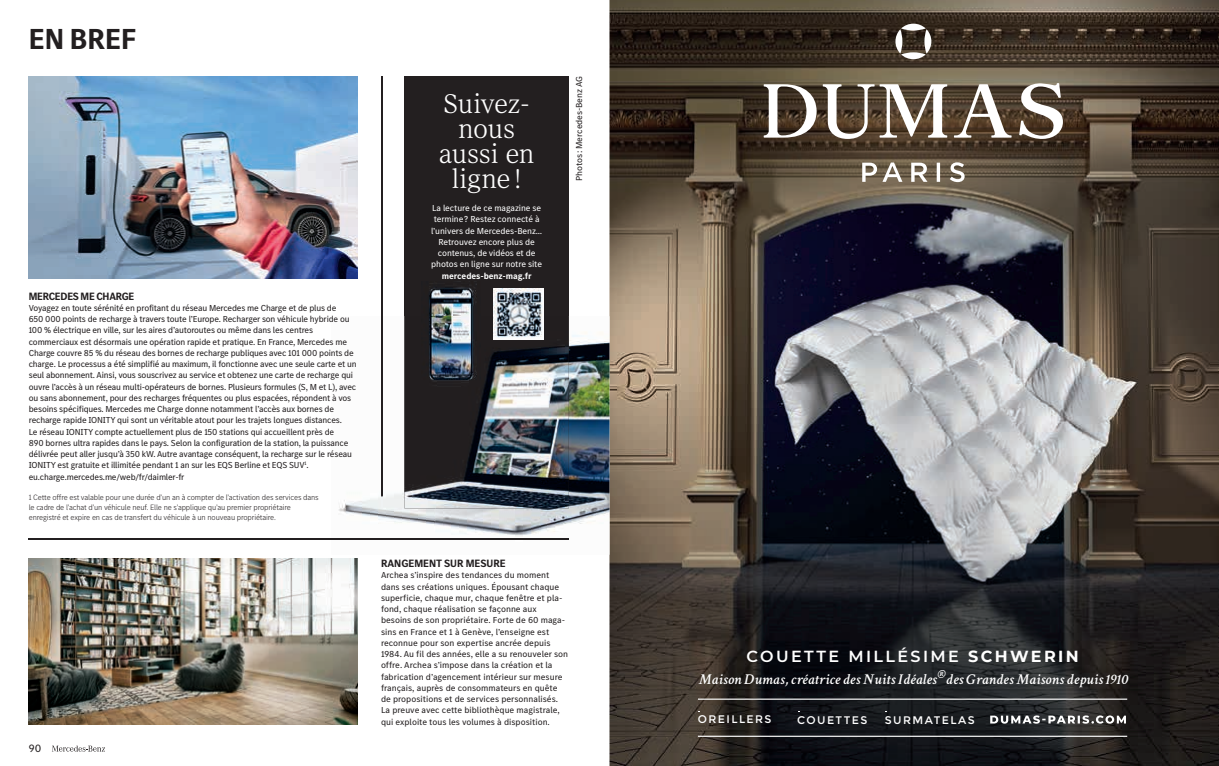
<style>
.page{position:relative;width:1219px;height:766px;background:#fff}
.page>*{position:absolute;margin:0;border:0;box-sizing:border-box;transform-origin:0 0}
.t1{font:700 30px "MB Corpo S Title";color:#231f20}
.t2{font:300 28px/25px "MB Corpo A Text";letter-spacing:-.01em;color:#fff;text-align:center}
.t3{font:600 16px "Montserrat";letter-spacing:.15em;color:#fff}
.t4{font:italic 600 15px "Crimson Text";letter-spacing:.01em;color:#fff}
.t5{font:11px "Montserrat";letter-spacing:.13em;color:#fff}
.t6{font:700 11px "MB Corpo S Title";color:#231f20}
.t7{font:700 11px "MB Corpo S Title";letter-spacing:-.02em;color:#231f20}
.t8{font:11px "MB Corpo S Text";color:#231f20}
.t9{font:9px/11.2px "MB Corpo S Text";letter-spacing:-.02em;color:#231f20}
.t10{font:9px/11.2px "MB Corpo S Text";color:#231f20}
.t11{font:9px/11.2px "MB Corpo S Text";letter-spacing:-.01em;color:#fff;text-align:center}
.t12{font:700 9px "MB Corpo S Text";letter-spacing:-.01em;color:#fff}
.t13{font:300 8px/10px "MB Corpo S Text";letter-spacing:-.02em;color:#231f20}
.s1{font-weight:700}
</style>
<div class="page">
<img style="left:609px;top:0;width:610px;height:765px">
<svg style="left:764px;top:24px;width:299px;height:158px"></svg>
<hr style="left:698px;top:698px;width:429px;height:1px;background:#fff">
<svg style="left:990px;top:715px;width:136px;height:8px"></svg>
<hr style="left:698px;top:735px;width:429px;height:1px;background:#fff">
<svg style="left:52px;top:745px;width:53px;height:6px"></svg>
<div style="left:404px;top:76px;width:165px;height:432px;background:#231f20"></div>
<img style="left:29px;top:76px;width:328px;height:203px">
<hr style="left:29px;top:538px;width:540px;height:1px;background:#231f20">
<img style="left:429px;top:284px;width:48px;height:32px">
<hr style="left:381px;top:76px;width:1px;height:432px;background:#231f20">
<img style="left:331px;top:316px;width:104px;height:224px">
<img style="left:540px;top:332px;width:69px;height:208px">
<img style="left:435px;top:508px;width:105px;height:32px">
<img style="left:404px;top:316px;width:165px;height:192px">
<img style="left:331px;top:538px;width:238px;height:1px">
<img style="left:381px;top:316px;width:1px;height:192px">
<img style="left:493px;top:289px;width:51px;height:50px">
<img style="left:29px;top:558px;width:328px;height:166px">
<h1 class="t1" style="left:29px;top:19px;width:109px">EN BREF</h1>
<p class="t7" style="left:29px;top:288px;width:107px">MERCEDES ME CHARGE</p>
<p class="t9" style="left:29px;top:302px;width:329px">Voyagez en toute sérénité en profitant du réseau Mercedes me Charge et de plus de<br>650 000 points de recharge à travers toute l’Europe. Recharger son véhicule hybride ou 100 % électrique en ville, sur les aires d’autoroutes ou même dans les centres commerciaux est désormais une opération rapide et pratique. En France, Mercedes me Charge couvre 85 % du réseau des bornes de recharge publiques avec 101 000 points de charge. Le processus a été simplifié au maximum, il fonctionne avec une seule carte et un seul abonnement. Ainsi, vous souscrivez au service et obtenez une carte de recharge qui ouvre l’accès à un réseau multi-opérateurs de bornes. Plusieurs formules (S, M et L), avec ou sans abonnement, pour des recharges fréquentes ou plus espacées, répondent à vos besoins spécifiques. Mercedes me Charge donne notamment l’accès aux bornes de recharge rapide IONITY qui sont un véritable atout pour les trajets longues distances.<br>Le réseau IONITY compte actuellement plus de 150 stations qui accueillent près de<br>890 bornes ultra rapides dans le pays. Selon la configuration de la station, la puissance délivrée peut aller jusqu’à 350 kW. Autre avantage conséquent, la recharge sur le réseau IONITY est gratuite et illimitée pendant 1 an sur les EQS Berline et EQS SUV<sup>1</sup>. eu.charge.mercedes.me/web/fr/daimler-fr</p>
<p class="t13" style="left:29px;top:491px;width:292px">1 Cette offre est valable pour une durée d’un an à compter de l’activation des services dans le cadre de l’achat d’un véhicule neuf. Elle ne s’applique qu’au premier propriétaire enregistré et expire en cas de transfert du véhicule à un nouveau propriétaire.</p>
<p class="t8" style="left:29px;top:740px;width:14px">90</p>
<h2 class="t2" style="left:439px;top:89px;width:97px">Suivez&shy;nous aussi en ligne !</h2>
<p class="t11" style="left:431px;top:202px;width:113px">La lecture de ce magazine se termine ? Restez connecté à l’univers de Mercedes-Benz…<br>Retrouvez encore plus de contenus, de vidéos et de photos en ligne sur notre site</p>
<p class="t12" style="left:442px;top:270px;width:91px">mercedes-benz-mag.fr</p>
<p class="t9" style="left:573px;top:181px;width:106px;rotate:-90deg">Photos : Mercedes-Benz AG</p>
<p class="t6" style="left:381px;top:556px;width:126px">RANGEMENT SUR MESURE</p>
<p class="t10" style="left:381px;top:569px;width:189px">Archea s’inspire des tendances du moment dans ses créations uniques. Épousant chaque superficie, chaque mur, chaque fenêtre et pla&shy;fond, chaque réalisation se façonne aux besoins de son propriétaire. Forte de 60 maga&shy;sins en France et 1 à Genève, l’enseigne est reconnue pour son expertise ancrée depuis 1984. Au fil des années, elle a su renouveler son offre. Archea s’impose dans la création et la fabrication d’agencement intérieur sur mesure français, auprès de consommateurs en quête de propositions et de services personnalisés.<br>La preuve avec cette bibliothèque magistrale, qui exploite tous les volumes à disposition.</p>
<h3 class="t3" style="left:746px;top:644px;width:334px">COUETTE MILLÉSIME <span class="s1">SCHWERIN</span></h3>
<h3 class="t4" style="left:699px;top:668px;width:431px">Maison Dumas, créatrice des Nuits Idéales ® des Grandes Maisons depuis 1910</h3>
<p class="t5" style="left:698px;top:713px;width:75px">OREILLERS</p>
<p class="t5" style="left:797px;top:713px;width:72px">COUETTES</p>
<p class="t5" style="left:885px;top:713px;width:92px">SURMATELAS</p>
</div>
